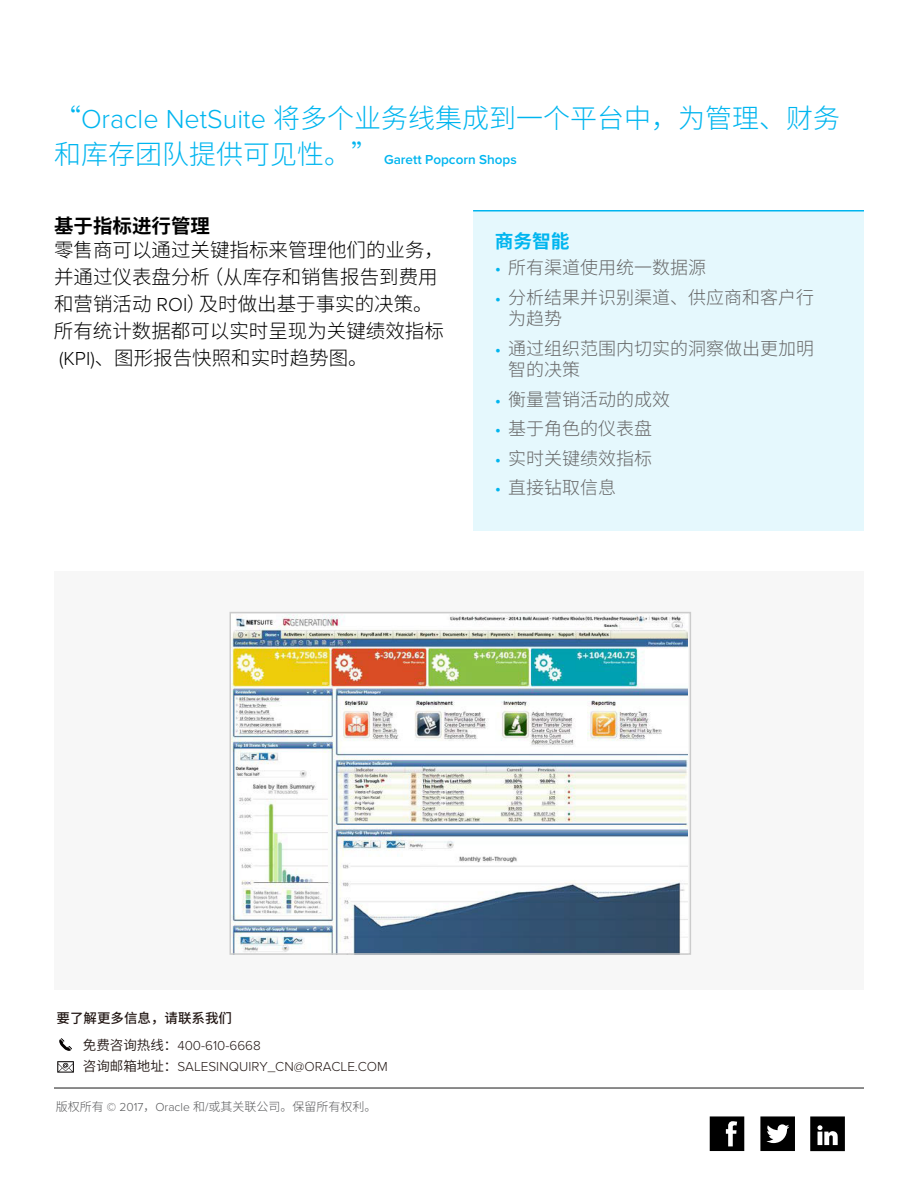
<style>
.page{position:relative;width:918px;height:1188px;background:#fff}
.page>*{position:absolute;margin:0;border:0;box-sizing:border-box;transform-origin:0 0}
.t1{font:300 27px "Source Han Sans CN";color:#00b5ef}
.t2{font:300 19.5px/27px "Source Han Sans CN";color:#000}
.t3{font:700 19.5px "Source Han Sans CN";color:#000}
.t4{font:700 18.75px "Source Han Sans CN";color:#00b5ef}
.t5{font:300 18px/21.6px "Source Han Sans CN";color:#666}
.t6{font:300 13.5px/21.5px "Proxima Nova";color:#231815}
.t7{font:600 13.5px "Proxima Nova";color:#00b5ef}
.t8{font:500 13.5px "Source Han Sans CN";color:#231815}
.t9{font:300 12px "Source Han Sans CN";color:#58595b}
.s1{font-family:"Proxima Nova"}
.s2{font-family:"Source Han Sans CN";font-weight:300;font-size:27px}
.s3{font-family:"Proxima Nova";color:#00b5ef}
.s4{font-family:"Source Han Sans CN";font-weight:400}
</style>
<div class="page">
<hr style="left:54px;top:1087px;width:810px;height:2px;background:#666">
<svg style="left:710px;top:1116px;width:34px;height:35px"></svg>
<svg style="left:760px;top:1116px;width:35px;height:35px"></svg>
<svg style="left:810px;top:1116px;width:35px;height:35px"></svg>
<div style="left:54px;top:572px;width:810px;height:418px;background:#f7f7f7"></div>
<img style="left:233px;top:616px;width:455px;height:336px">
<div style="left:230px;top:612px;width:461px;height:343px;border:2px solid #ccc"></div>
<div style="left:473px;top:212px;width:391px;height:319px;background:#e5f8fd"></div>
<hr style="left:473px;top:210px;width:391px;height:2px;background:#00b5ef">
<svg style="left:57px;top:1061px;width:17px;height:12px"></svg>
<svg style="left:59px;top:1038px;width:13px;height:13px"></svg>
<h1 class="t1" style="left:54px;top:103px;width:788px">“<span class="s1">Oracle NetSuite</span> 将多个业务线集成到一个平台中，为管理、财务</h1>
<p class="t7" style="left:54px;top:150px;width:464px"><span class="s2">和库存团队提供可见性。”</span> Garett Popcorn Shops</p>
<p class="t3" style="left:54px;top:214px;width:157px">基于指标进行管理</p>
<p class="t2" style="left:54px;top:237px;width:392px">零售商可以通过关键指标来管理他们的业务，并通过仪表盘分析（从库存和销售报告到费用和营销活动 <span class="s1">ROI</span>）及时做出基于事实的决策。所有统计数据都可以实时呈现为关键绩效指标<span class="s1">(KPI)</span>、图形报告快照和实时趋势图。</p>
<p class="t4" style="left:495px;top:230px;width:76px">商务智能</p>
<p class="t5" style="left:495px;top:257px;width:213px"><span class="s3">•</span> 所有渠道使用统一数据源</p>
<p class="t5" style="left:508px;top:287px;width:307px;text-indent:-14px"><span class="s3">•</span> 分析结果并识别渠道、供应商和客户行为趋势</p>
<p class="t5" style="left:508px;top:338px;width:307px;text-indent:-14px"><span class="s3">•</span> 通过组织范围内切实的洞察做出更加明智的决策</p>
<p class="t5" style="left:495px;top:389px;width:177px"><span class="s3">•</span> 衡量营销活动的成效</p>
<p class="t5" style="left:495px;top:418px;width:159px"><span class="s3">•</span> 基于角色的仪表盘</p>
<p class="t5" style="left:495px;top:448px;width:159px"><span class="s3">•</span> 实时关键绩效指标</p>
<p class="t5" style="left:495px;top:477px;width:123px"><span class="s3">•</span> 直接钻取信息</p>
<p class="t8" style="left:57px;top:1010px;width:177px">要了解更多信息，请联系我们</p>
<p class="t6" style="left:83px;top:1034px;width:306px"><span class="s4">免费咨询热线：</span>400-610-6668<br><span class="s4">咨询邮箱地址：</span>SALESINQUIRY_CN@ORACLE.COM</p>
<p class="t9" style="left:56px;top:1100px;width:322px">版权所有 <span class="s1">© 2017</span>，<span class="s1">Oracle</span> 和<span class="s1">/</span>或其关联公司。保留所有权利。</p>
</div>
